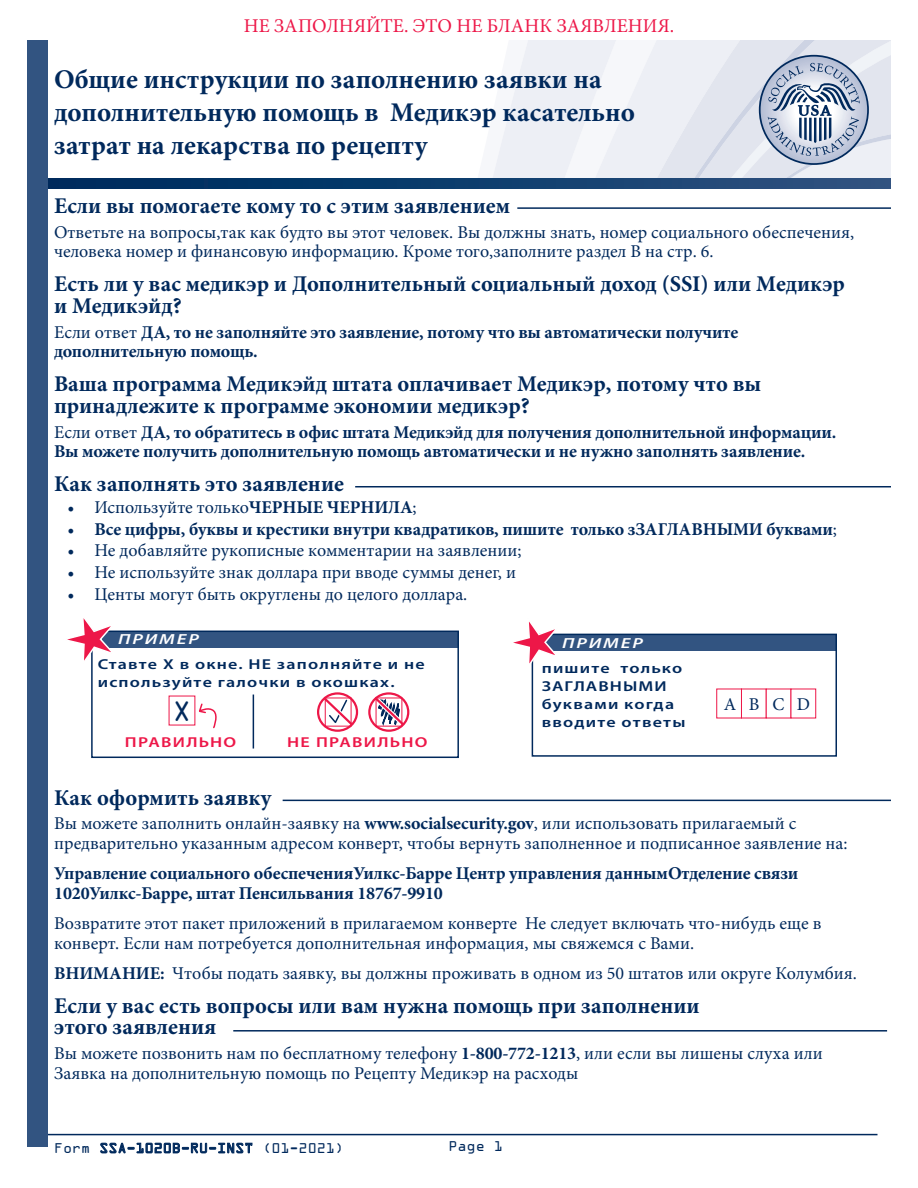
<style>
.page{position:relative;width:918px;height:1188px;background:#fff}
.page>*{position:absolute;margin:0;border:0;box-sizing:border-box;transform-origin:0 0}
.t1{font:30px "OCRA Extended";color:#00295c}
.Instructions_Title{font:700 27px/33px "Minion Pro";color:#00295c}
.Intructions_header{font:700 22.5px/21.8px "Minion Pro";color:#00295c}
.t2{font:19.5px "Minion Pro";color:#ed1748}
.Body_2{font:18px/19.5px "Minion Pro";color:#00295c}
.Body_2-2{font:700 18px/19.5px "Minion Pro";letter-spacing:-.01em;color:#00295c}
.EX_Numbers{font:18px "Minion Pro";color:#00295c}
.t3{font:15px "OCRA Extended";color:#00295c}
.EX_H{font:italic 600 14.7px "Myriad Pro";letter-spacing:.1em;color:#fff;scale:1.33 1}
.Ex_P{font:600 14.4px/18px "Myriad Pro";letter-spacing:.065em;color:#00295c;scale:1.25 1}
.Ex_P-2{font:600 14.4px "Myriad Pro";letter-spacing:.07em;color:#ed1748;scale:1.25 1}
.s1{font-weight:400}
.s2{font-weight:700}
</style>
<div class="page">
<hr style="left:253px;top:695px;width:1px;height:54px;background:#00295c">
<div style="left:93px;top:631px;width:365px;height:16px;background:#325481"></div>
<div style="left:91px;top:631px;width:368px;height:127px;border:2px solid #00295c"></div>
<svg style="left:67px;top:618px;width:52px;height:50px"></svg>
<svg style="left:199px;top:703px;width:18px;height:26px"></svg>
<svg style="left:371px;top:692px;width:39px;height:40px"></svg>
<div style="left:317px;top:692px;width:41px;height:40px;border:2px solid #ed1748;border-radius:50%"></div>
<div style="left:368px;top:692px;width:41px;height:40px;border:2px solid #ed1748;border-radius:50%"></div>
<svg style="left:318px;top:692px;width:40px;height:39px"></svg>
<div style="left:533px;top:634px;width:303px;height:17px;background:#325481"></div>
<div style="left:532px;top:634px;width:305px;height:123px;border:2px solid #00295c"></div>
<svg style="left:513px;top:621px;width:50px;height:51px"></svg>
<div style="left:716px;top:689px;width:26px;height:29px;background:#fff;border:1px solid #ed1748"></div>
<div style="left:741px;top:689px;width:26px;height:29px;background:#fff;border:1px solid #ed1748"></div>
<div style="left:766px;top:689px;width:25px;height:29px;background:#fff;border:1px solid #ed1748"></div>
<div style="left:791px;top:689px;width:25px;height:29px;background:#fff;border:1px solid #ed1748"></div>
<hr style="left:517px;top:207px;width:374px;height:2px;background:#00295c">
<hr style="left:355px;top:486px;width:536px;height:1px;background:#00295c">
<hr style="left:283px;top:800px;width:608px;height:1px;background:#00295c">
<hr style="left:233px;top:1030px;width:654px;height:2px;background:#00295c">
<svg style="left:100px;top:1142px;width:153px;height:12px"></svg>
<hr style="left:40px;top:1134px;width:838px;height:1px;background:#00295c">
<svg style="left:47px;top:179px;width:844px;height:10px;background:#0d3b6b"></svg>
<svg style="left:476px;top:40px;width:415px;height:143px"></svg>
<div style="left:27px;top:40px;width:20px;height:1108px;background:#325481"></div>
<p class="t2" style="left:244px;top:13px;width:432px">НЕ ЗАПОЛНЯЙТЕ. ЭТО НЕ БЛАНК ЗАЯВЛЕНИЯ.</p>
<h2 class="Instructions_Title" style="left:54px;top:62px;width:582px">Общие инструкции по заполнению заявки на дополнительную помощь в Медикэр касательно затрат на лекарства по рецепту</h2>
<p class="Intructions_header" style="left:54px;top:194px;width:458px">Если вы помогаете кому то с этим заявлением</p>
<p class="Body_2" style="left:54px;top:222px;width:802px">Ответьте на вопросы,так как будто вы этот человек. Вы должны знать, номер социального обеспечения, человека номер и финансовую информацию. Кроме того,заполните раздел В на стр. 6.</p>
<p class="Intructions_header" style="left:54px;top:273px;width:792px">Есть ли у вас медикэр и Дополнительный социальный доход (SSI) или Медикэр и Медикэйд?</p>
<p class="Body_2-2" style="left:54px;top:322px;width:686px"><span class="s1">Если ответ</span> ДА, то не заполняйте это заявление, потому что вы автоматически получите дополнительную помощь.</p>
<p class="Intructions_header" style="left:54px;top:373px;width:709px">Ваша программа Медикэйд штата оплачивает Медикэр, потому что вы принадлежите к программе экономии медикэр?</p>
<p class="Body_2-2" style="left:54px;top:422px;width:784px"><span class="s1">Если ответ</span> ДА, то обратитесь в офис штата Медикэйд для получения дополнительной информации.<br>Вы можете получить дополнительную помощь автоматически и не нужно заполнять заявление.</p>
<p class="Intructions_header" style="left:54px;top:473px;width:291px">Как заполнять это заявление</p>
<p class="Body_2" style="left:68px;top:497px;width:351px">• Используйте только<span class="s2">ЧЕРНЫЕ ЧЕРНИЛА</span>;</p>
<p class="Body_2-2" style="left:68px;top:519px;width:771px"><span class="s1">•</span> Все цифры, буквы и крестики внутри квадратиков, пишите только зЗАГЛАВНЫМИ буквами<span class="s1">;</span></p>
<p class="Body_2" style="left:68px;top:541px;width:455px">• Не добавляйте рукописные комментарии на заявлении;</p>
<p class="Body_2" style="left:68px;top:563px;width:450px">• Не используйте знак доллара при вводе суммы денег, и</p>
<p class="Body_2" style="left:68px;top:584px;width:401px">• Центы могут быть округлены до целого доллара.</p>
<p class="EX_H" style="left:118px;top:630px;width:62px">ПРИМЕР</p>
<p class="Ex_P" style="left:98px;top:655px;width:263px">Ставте X в окне. НЕ заполняйте и не используйте галочки в окошках.</p>
<p class="EX_H" style="left:562px;top:634px;width:62px">ПРИМЕР</p>
<p class="Ex_P" style="left:542px;top:659px;width:116px">пишите только<br>ЗАГЛАВНЫМИ буквами когда вводите ответы</p>
<p class="EX_Numbers" style="left:724px;top:692px;width:88px">ABCD</p>
<h1 class="t1" style="left:173px;top:695px;width:20px">X</h1>
<p class="Ex_P-2" style="left:125px;top:733px;width:91px">ПРАВИЛЬНО</p>
<p class="Ex_P-2" style="left:287px;top:733px;width:114px">НЕ ПРАВИЛЬНО</p>
<p class="Intructions_header" style="left:54px;top:786px;width:219px">Как оформить заявку</p>
<p class="Body_2" style="left:54px;top:814px;width:795px">Вы можете заполнить онлайн-заявку на <span class="s2">www.socialsecurity.gov</span>, или использовать прилагаемый с предварительно указанным адресом конверт, чтобы вернуть заполненное и подписанное заявление на:</p>
<p class="Body_2-2" style="left:54px;top:863px;width:746px">Управление социального обеспеченияУилкс-Барре Центр управления даннымОтделение связи<br>1020Уилкс-Барре, штат Пенсильвания 18767-9910</p>
<p class="Body_2" style="left:54px;top:914px;width:769px">Возвратите этот пакет приложений в прилагаемом конверте Не следует включать что-нибудь еще в конверт. Если нам потребуется дополнительная информация, мы свяжемся с Вами.</p>
<p class="Body_2" style="left:54px;top:963px;width:804px"><span class="s2">ВНИМАНИЕ:</span> Чтобы подать заявку, вы должны проживать в одном из 50 штатов или округе Колумбия.</p>
<p class="Intructions_header" style="left:54px;top:994px;width:647px">Если у вас есть вопросы или вам нужна помощь при заполнении этого заявления</p>
<p class="Body_2" style="left:54px;top:1044px;width:770px">Вы можете позвонить нам по бесплатному телефону <span class="s2">1-800-772-1213</span>, или если вы лишены слуха или<br>Заявка на дополнительную помощь по Рецепту Медикэр на расходы</p>
<p class="t3" style="left:54px;top:1140px;width:291px">Form SSA-1020B-RU-INST (01-2021)</p>
<p class="t3" style="left:449px;top:1138px;width:56px">Page 1</p>
</div>
